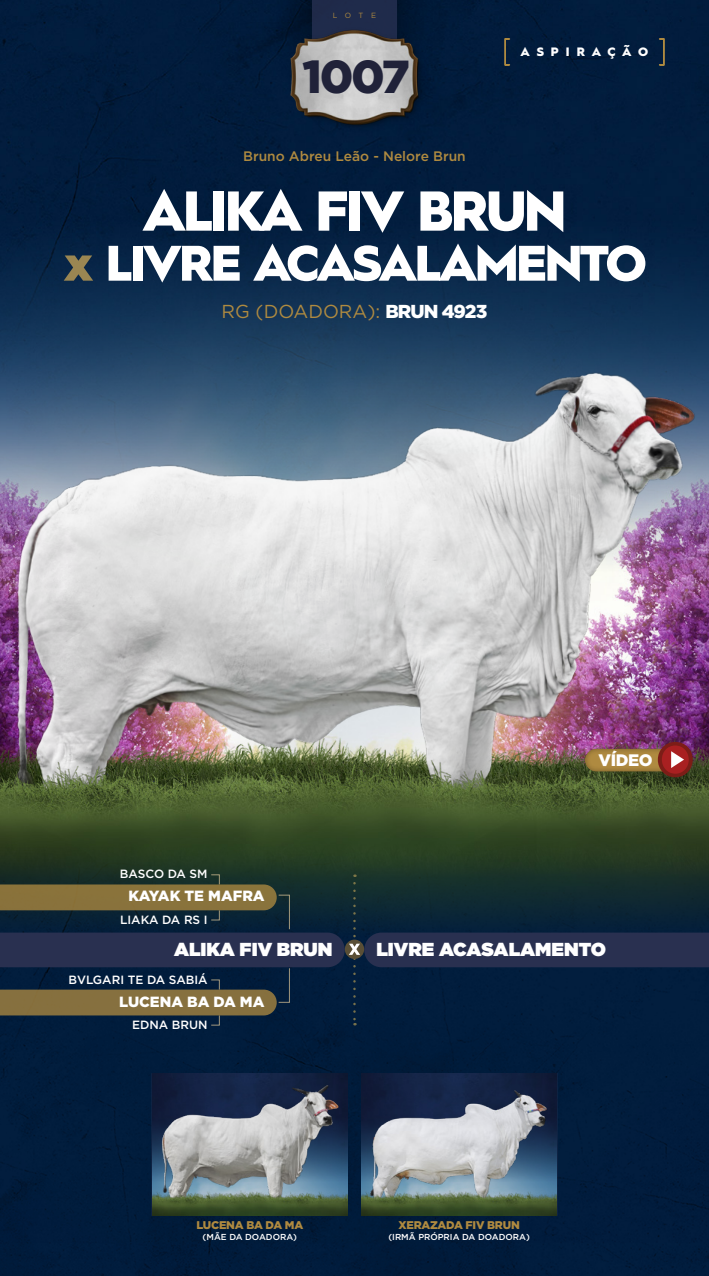
<style>
.page{position:relative;width:709px;height:1276px;background:#fff}
.page>*{position:absolute;margin:0;border:0;box-sizing:border-box;transform-origin:0 0}
.t1{font:900 56.25px "Hurme Geometric Sans 1";letter-spacing:-.05em;color:#fff}
.t2{font:900 50px "Hurme Geometric Sans 1";letter-spacing:-.05em;color:#fff}
.t3{font:900 46.25px "Gotham";color:#202239}
.t4{font:900 18.75px "Gotham";color:#fff}
.t5{font:18.75px "Gotham";color:#af8a40}
.t6{font:900 16.62px "Gotham";letter-spacing:-.025em;color:#fff}
.t7{font:900 14.75px "Gotham";color:#fff}
.t8{font:500 13.75px "Gotham";color:#af8a40}
.t9{font:900 12.25px "Hurme Geometric Sans 1";letter-spacing:.56em;color:#fff}
.t10{font:500 12px "Gotham";color:#fff}
.t11{font:900 11.12px "Gotham";letter-spacing:-.02em;color:#af8a40}
.t12{font:500 8.75px "Gotham";color:#fff}
.t13{font:7.5px "Gotham";color:#af8a40}
.s1{color:#9a8652}
.s2{font-weight:900;color:#fff}
</style>
<div class="page">
<img style="left:0;top:0;width:709px;height:352px">
<div style="left:272px;top:0;width:164px;height:127px;background:#001733"></div>
<svg style="left:312px;top:0;width:85px;height:17px"></svg>
<img style="left:272px;top:17px;width:166px;height:119px">
<div style="left:0;top:1242px;width:709px;height:34px;background:#001b3c"></div>
<img style="left:0;top:820px;width:709px;height:422px">
<svg style="left:504px;top:38px;width:6px;height:28px"></svg>
<svg style="left:658px;top:38px;width:7px;height:28px"></svg>
<svg style="left:0;top:874px;width:709px;height:151px;background:#20303d"></svg>
<img style="left:0;top:352px;width:709px;height:378px">
<svg style="left:151px;top:1072px;width:197px;height:144px"></svg>
<img style="left:152px;top:1073px;width:195px;height:111px">
<img style="left:160px;top:1082px;width:181px;height:102px">
<img style="left:152px;top:1184px;width:195px;height:31px">
<svg style="left:360px;top:1072px;width:198px;height:144px"></svg>
<img style="left:361px;top:1073px;width:195px;height:111px">
<img style="left:369px;top:1089px;width:181px;height:95px">
<img style="left:361px;top:1184px;width:195px;height:31px">
<img style="left:0;top:730px;width:709px;height:90px">
<div style="left:582px;top:747px;width:96px;height:25px;background:#000;opacity:.45"></div>
<svg style="left:658px;top:742px;width:34px;height:35px"></svg>
<p class="t13" style="left:333px;top:11px;width:45px">LOTE</p>
<h3 class="t3" style="left:302px;top:50px;width:109px">1007</h3>
<p class="t8" style="left:243px;top:148px;width:224px">Bruno Abreu Leão - Nelore Brun</p>
<p class="t9" style="left:520px;top:43px;width:129px">ASPIRAÇÃO</p>
<h1 class="t1" style="left:142px;top:171px;width:425px">ALIKA FIV BRUN</h1>
<h2 class="t2" style="left:64px;top:228px;width:584px"><span class="s1">x</span> LIVRE ACASALAMENTO</h2>
<h3 class="t5" style="left:222px;top:301px;width:267px">RG (DOADORA): <span class="s2">BRUN 4923</span></h3>
<p class="t10" style="left:120px;top:866px;width:89px">BASCO DA SM</p>
<p class="t10" style="left:120px;top:912px;width:89px">LIAKA DA RS I</p>
<p class="t7" style="left:128px;top:887px;width:138px">KAYAK TE MAFRA</p>
<h3 class="t6" style="left:598px;top:750px;width:55px">VÍDEO</h3>
<h3 class="t4" style="left:174px;top:938px;width:160px">ALIKA FIV BRUN</h3>
<h3 class="t4" style="left:376px;top:938px;width:231px">LIVRE ACASALAMENTO</h3>
<p class="t10" style="left:69px;top:972px;width:140px">BVLGARI TE DA SABIÁ</p>
<p class="t10" style="left:132px;top:1017px;width:77px">EDNA BRUN</p>
<p class="t7" style="left:119px;top:993px;width:147px">LUCENA BA DA MA</p>
<p class="t11" style="left:196px;top:1218px;width:108px">LUCENA BA DA MA</p>
<p class="t12" style="left:203px;top:1231px;width:96px">(MÃE DA DOADORA)</p>
<p class="t11" style="left:398px;top:1218px;width:123px">XERAZADA FIV BRUN</p>
<p class="t12" style="left:388px;top:1231px;width:143px">(IRMÃ PRÓPRIA DA DOADORA)</p>
</div>
